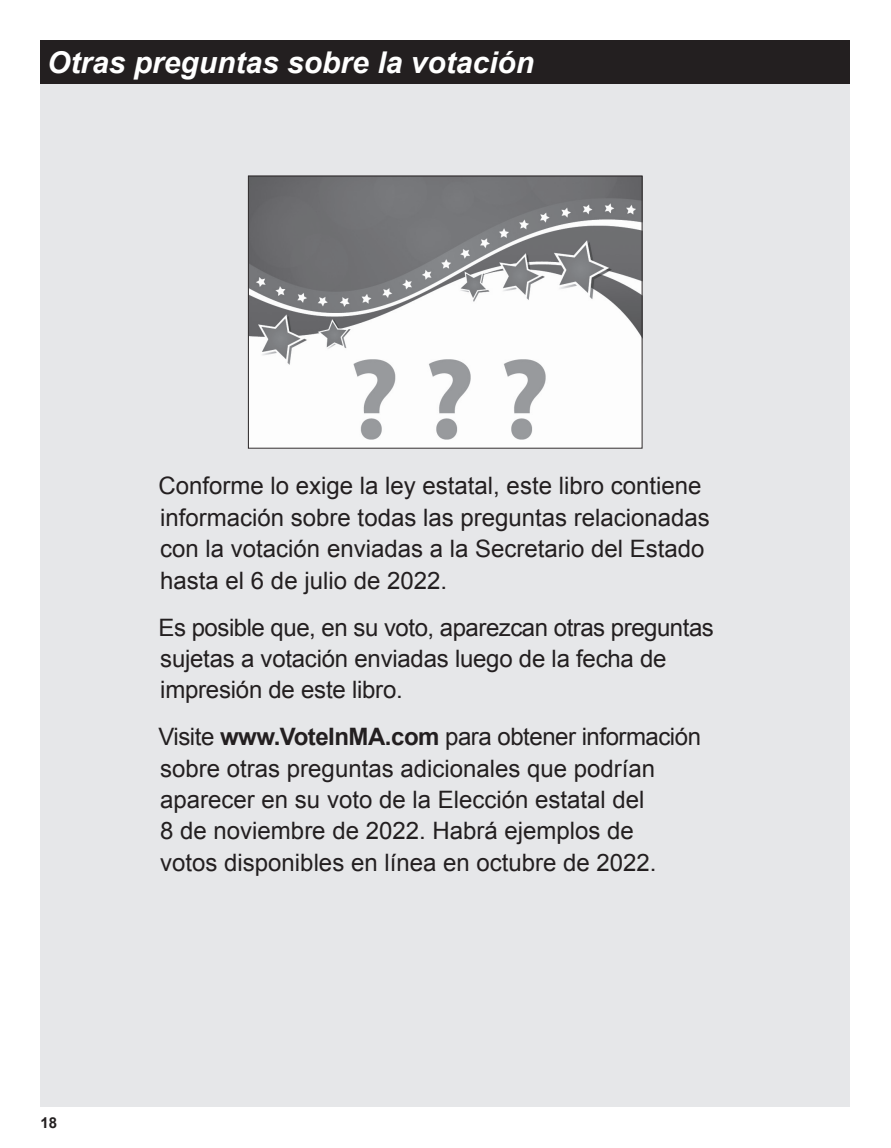
<style>
.page{position:relative;width:891px;height:1148px;background:#fff}
.page>*{position:absolute;margin:0;border:0;box-sizing:border-box;transform-origin:0 0}
.Section{font:italic 700 30px "Arial";color:#fff}
.t1{font:24px/31.3px "Arial";color:#231f20}
.t2{font:700 15px "Arial";color:#231f20}
.s1{font-weight:700}
</style>
<div class="page">
<div style="left:40px;top:40px;width:810px;height:1067px;background:#e6e7e9"></div>
<div style="left:40px;top:40px;width:810px;height:44px;background:#231f20"></div>
<img style="left:250px;top:178px;width:390px;height:268px">
<div style="left:248px;top:176px;width:394px;height:272px;border:1px solid #231f20"></div>
<p class="Section" style="left:47px;top:43px;width:488px">Otras preguntas sobre la votación</p>
<p class="t2" style="left:40px;top:1112px;width:18px">18</p>
<p class="t1" style="left:159px;top:470px;width:553px">Conforme lo exige la ley estatal, este libro contiene información sobre todas las preguntas relacionadas con la votación enviadas a la Secretario del Estado hasta el 6 de julio de 2022.</p>
<p class="t1" style="left:159px;top:611px;width:557px">Es posible que, en su voto, aparezcan otras preguntas sujetas a votación enviadas luego de la fecha de impresión de este libro.</p>
<p class="t1" style="left:159px;top:721px;width:544px">Visite <span class="s1">www.VoteInMA.com</span> para obtener información sobre otras preguntas adicionales que podrían aparecer en su voto de la Elección estatal del<br>8 de noviembre de 2022. Habrá ejemplos de<br>votos disponibles en línea en octubre de 2022.</p>
</div>
